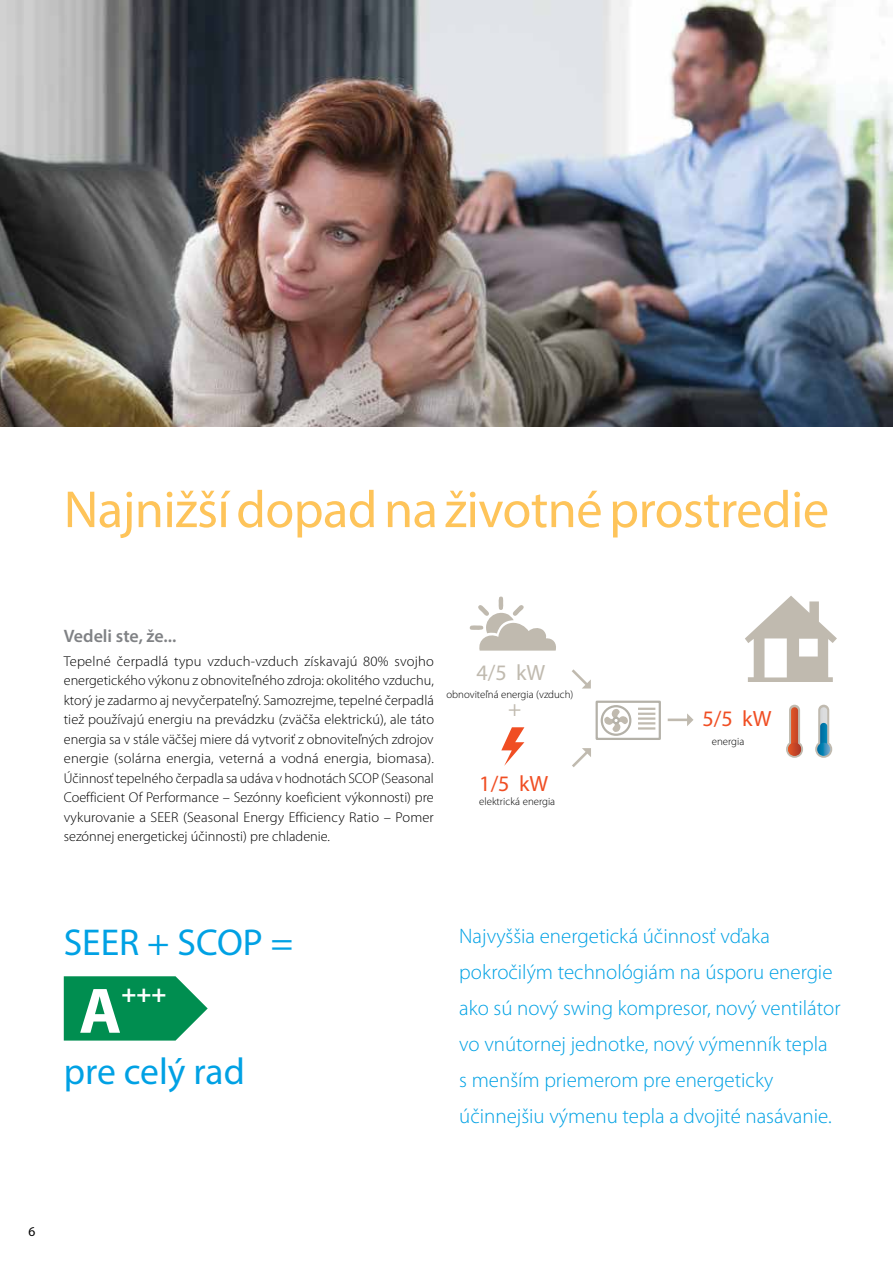
<style>
.page{position:relative;width:893px;height:1263px;background:#fff}
.page>*{position:absolute;margin:0;border:0;box-sizing:border-box;transform-origin:0 0}
.t1{font:700 64.8px "Myriad Pro";color:#fff}
.t2{font:52.5px "Myriad Pro";letter-spacing:-.01em;color:#fec45a}
.t3{font:37.5px "Myriad Pro";color:#00a1e4}
.t4{font:700 25.05px "Myriad Pro";color:#fff}
.t5{font:22.2px "Myriad Pro";color:#f04e23}
.t6{font:22.2px "Myriad Pro";color:#c0baaf}
.t7{font:300 21px/36px "Myriad Pro";color:#00a1e4}
.t8{font:600 18px "Myriad Pro";color:#808285}
.t9{font:300 14.25px/19.5px "Myriad Pro";color:#000;text-align:justify}
.t10{font:13.5px "Myriad Pro";color:#000}
.t11{font:300 10.8px "Myriad Pro";color:#000}
</style>
<div class="page">
<img style="left:0;top:0;width:893px;height:426px">
<svg style="left:469px;top:596px;width:87px;height:55px"></svg>
<svg style="left:745px;top:596px;width:92px;height:86px"></svg>
<svg style="left:815px;top:705px;width:17px;height:53px"></svg>
<svg style="left:786px;top:705px;width:17px;height:53px"></svg>
<svg style="left:595px;top:700px;width:66px;height:40px"></svg>
<div style="left:612px;top:717px;width:8px;height:7px;border:2px solid #b4b1a8;border-radius:50%"></div>
<svg style="left:501px;top:727px;width:23px;height:39px"></svg>
<svg style="left:572px;top:669px;width:19px;height:19px"></svg>
<svg style="left:572px;top:748px;width:19px;height:19px"></svg>
<svg style="left:668px;top:713px;width:25px;height:13px"></svg>
<div style="left:446px;top:684px;width:129px;height:19px;background:#fff"></div>
<svg style="left:64px;top:976px;width:144px;height:64px;background:#1c9a63"></svg>
<h2 class="t2" style="left:64px;top:477px;width:767px">Najnižší dopad na životné prostredie</h2>
<p class="t8" style="left:64px;top:624px;width:114px">Vedeli ste, že...</p>
<p class="t9" style="left:64px;top:651px;width:372px">Tepelné čerpadlá typu vzduch-vzduch získavajú 80% svojho energetického výkonu z obnoviteľného zdroja: okolitého vzduchu, ktorý je zadarmo aj nevyčerpateľný. Samozrejme, tepelné čerpadlá tiež používajú energiu na prevádzku (zväčša elektrickú), ale táto energia sa v stále väčšej miere dá vytvoriť z obnoviteľných zdrojov energie (solárna energia, veterná a vodná energia, biomasa).<br>Účinnosť tepelného čerpadla sa udáva v hodnotách SCOP (Seasonal Coefficient Of Performance – Sezónny koeficient výkonnosti) pre vykurovanie a SEER (Seasonal Energy Efficiency Ratio – Pomer sezónnej energetickej účinnosti) pre chladenie.</p>
<h3 class="t6" style="left:476px;top:659px;width:70px">4/5 kW</h3>
<p class="t11" style="left:446px;top:688px;width:128px">obnoviteľná energia (vzduch)</p>
<h3 class="t6" style="left:508px;top:694px;width:15px">+</h3>
<h3 class="t5" style="left:479px;top:770px;width:70px">1/5 kW</h3>
<p class="t11" style="left:479px;top:796px;width:77px">elektrická energia</p>
<h3 class="t5" style="left:702px;top:705px;width:70px">5/5 kW</h3>
<p class="t11" style="left:712px;top:736px;width:34px">energia</p>
<h3 class="t3" style="left:64px;top:919px;width:231px">SEER + SCOP =</h3>
<h1 class="t1" style="left:79px;top:969px;width:44px">A</h1>
<h3 class="t4" style="left:122px;top:977px;width:46px">+++</h3>
<h3 class="t3" style="left:64px;top:1049px;width:183px">pre celý rad</h3>
<p class="t7" style="left:459px;top:918px;width:383px">Najvyššia energetická účinnosť vďaka pokročilým technológiám na úsporu energie ako sú nový swing kompresor, nový ventilátor vo vnútornej jednotke, nový výmenník tepla s menším priemerom pre energeticky účinnejšiu výmenu tepla a dvojité nasávanie.</p>
<p class="t10" style="left:29px;top:1223px;width:8px">6</p>
</div>
